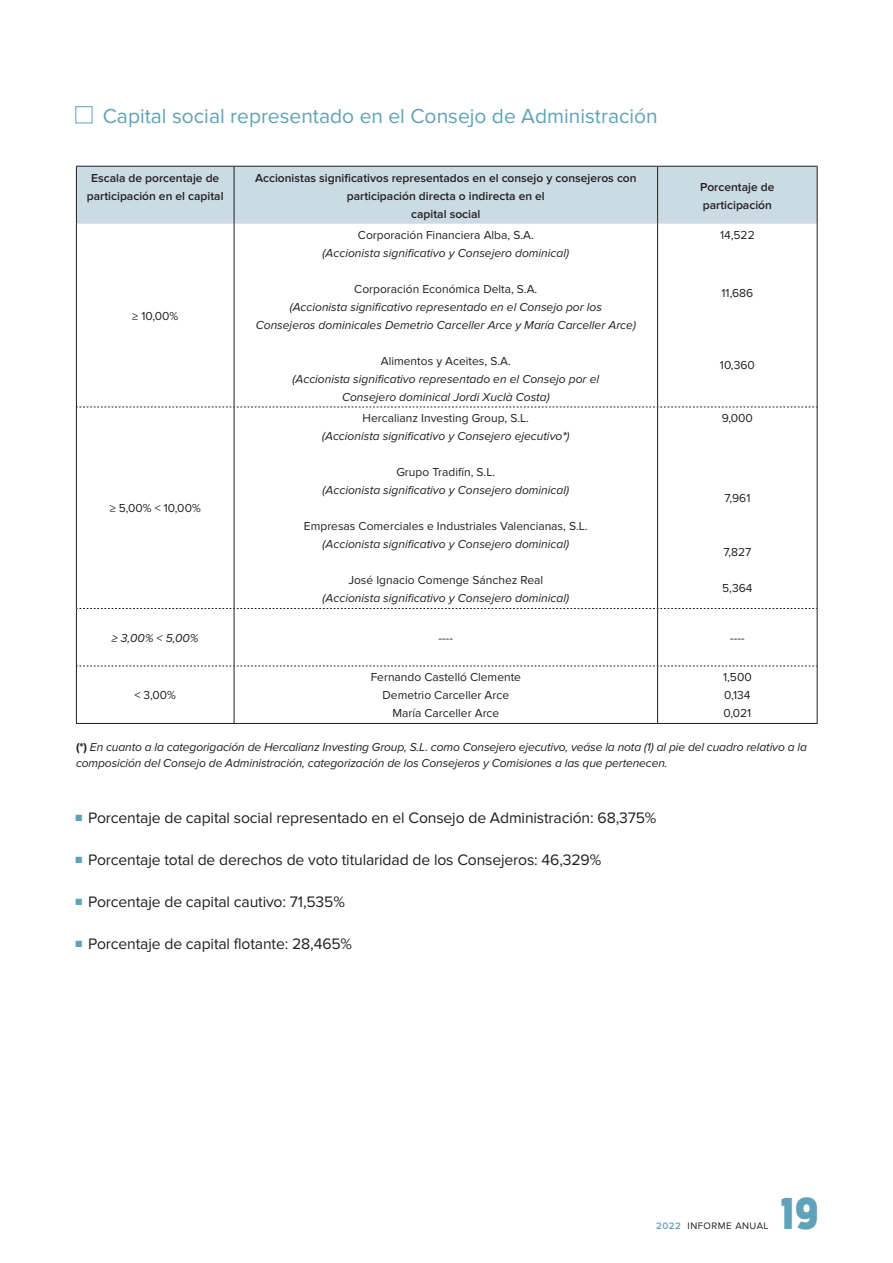
<style>
.page{position:relative;width:893px;height:1263px;background:#fff}
.page>*{position:absolute;margin:0;border:0;box-sizing:border-box;transform-origin:0 0}
.t1{font:700 45px "Platform";color:#60a2b9}
._002_Título_-_esp{font:21px "Proxima Nova";color:#60a2b9}
._001_texto_seguido{font:15.75px "Proxima Nova";letter-spacing:-.01em;color:#231f20}
.Epígrafe_-_esp{font:italic 12px/18px "Proxima Nova";color:#231f20;text-align:center}
.t2{font:12px "Proxima Nova";color:#231f20}
.t3{font:600 12px/18px "Proxima Nova";color:#231f20;text-align:center}
.t4{font:9.75px "Proxima Nova";letter-spacing:.05em;color:#231f20}
.s1{font-style:normal}
.s2{font-weight:600}
.s3{font-weight:700;font-style:normal}
.s4{color:#60a2b9}
.s5{font-weight:600;color:#60a2b9}
</style>
<div class="page">
<div style="left:75px;top:106px;width:17px;height:17px;border:1px solid #60a2b9"></div>
<div style="left:77px;top:167px;width:740px;height:57px;background:#cbdbe3"></div>
<hr style="left:817px;top:608px;width:1px;height:58px;background:#231f20">
<hr style="left:817px;top:666px;width:1px;height:57px;background:#231f20">
<hr style="left:657px;top:407px;width:1px;height:201px;background:#231f20">
<hr style="left:657px;top:609px;width:1px;height:57px;background:#231f20">
<hr style="left:657px;top:666px;width:1px;height:57px;background:#231f20">
<hr style="left:234px;top:407px;width:1px;height:201px;background:#231f20">
<hr style="left:234px;top:609px;width:1px;height:57px;background:#231f20">
<hr style="left:234px;top:666px;width:1px;height:57px;background:#231f20">
<hr style="left:76px;top:407px;width:1px;height:201px;background:#231f20">
<hr style="left:76px;top:608px;width:1px;height:58px;background:#231f20">
<hr style="left:76px;top:666px;width:1px;height:57px;background:#231f20">
<hr style="left:76px;top:723px;width:158px;height:1px;background:#231f20">
<hr style="left:234px;top:723px;width:424px;height:1px;background:#231f20">
<hr style="left:658px;top:723px;width:159px;height:1px;background:#231f20">
<hr style="left:76px;top:224px;width:1px;height:183px;background:#231f20">
<hr style="left:234px;top:224px;width:1px;height:183px;background:#231f20">
<hr style="left:657px;top:224px;width:1px;height:183px;background:#231f20">
<hr style="left:817px;top:224px;width:1px;height:183px;background:#231f20">
<svg style="left:77px;top:407px;width:740px;height:1px"></svg>
<svg style="left:77px;top:608px;width:740px;height:1px"></svg>
<svg style="left:77px;top:666px;width:740px;height:1px"></svg>
<hr style="left:234px;top:167px;width:1px;height:57px;background:#231f20">
<hr style="left:657px;top:167px;width:1px;height:57px;background:#231f20">
<hr style="left:76px;top:167px;width:1px;height:57px;background:#231f20">
<hr style="left:817px;top:167px;width:1px;height:57px;background:#231f20">
<hr style="left:817px;top:407px;width:1px;height:201px;background:#231f20">
<hr style="left:76px;top:166px;width:158px;height:1px;background:#231f20">
<hr style="left:234px;top:166px;width:424px;height:1px;background:#231f20">
<hr style="left:658px;top:166px;width:159px;height:1px;background:#231f20">
<p class="_002_Título_-_esp" style="left:103px;top:104px;width:557px">Capital social representado en el Consejo de Administración</p>
<p class="t3" style="left:87px;top:169px;width:138px">Escala de porcentaje de participación en el capital</p>
<p class="t3" style="left:255px;top:169px;width:383px">Accionistas significativos representados en el consejo y consejeros con participación directa o indirecta en el</p>
<p class="t3" style="left:411px;top:205px;width:71px">capital social</p>
<p class="t2" style="left:132px;top:309px;width:47px">≥ 10,00%</p>
<p class="t2" style="left:110px;top:502px;width:93px">≥ 5,00% &lt; 10,00%</p>
<p class="t2" style="left:358px;top:228px;width:177px">Corporación Financiera Alba, S.A.</p>
<p class="Epígrafe_-_esp" style="left:323px;top:244px;width:248px">(Accionista significativo y Consejero dominical)</p>
<p class="Epígrafe_-_esp" style="left:256px;top:280px;width:382px"><span class="s1">Corporación Económica Delta, S.A.<br></span>(Accionista significativo representado en el Consejo por los<br>Consejeros dominicales Demetrio Carceller Arce y María Carceller Arce)</p>
<p class="Epígrafe_-_esp" style="left:293px;top:352px;width:308px"><span class="s1">Alimentos y Aceites, S.A.<br></span>(Accionista significativo representado en el Consejo por el<br>Consejero dominical Jordi Xuclà Costa)</p>
<p class="t2" style="left:363px;top:412px;width:168px">Hercalianz Investing Group, S.L.</p>
<p class="Epígrafe_-_esp" style="left:322px;top:428px;width:249px">(Accionista significativo y Consejero ejecutivo<span class="s2">*</span>)</p>
<p class="Epígrafe_-_esp" style="left:323px;top:464px;width:248px"><span class="s1">Grupo Tradifín, S.L.<br></span>(Accionista significativo y Consejero dominical)</p>
<p class="t2" style="left:304px;top:520px;width:285px">Empresas Comerciales e Industriales Valencianas, S.L.</p>
<p class="Epígrafe_-_esp" style="left:323px;top:536px;width:248px">(Accionista significativo y Consejero dominical)</p>
<p class="t2" style="left:348px;top:574px;width:196px">José Ignacio Comenge Sánchez Real</p>
<p class="Epígrafe_-_esp" style="left:323px;top:590px;width:248px">(Accionista significativo y Consejero dominical)</p>
<p class="t3" style="left:700px;top:178px;width:76px">Porcentaje de</p>
<p class="t3" style="left:703px;top:196px;width:71px">participación</p>
<p class="t2" style="left:720px;top:228px;width:36px">14,522</p>
<p class="t2" style="left:721px;top:286px;width:33px">11,686</p>
<p class="t2" style="left:720px;top:358px;width:36px">10,360</p>
<p class="t2" style="left:722px;top:412px;width:33px">9,000</p>
<p class="t2" style="left:724px;top:491px;width:28px">7,961</p>
<p class="t2" style="left:723px;top:545px;width:29px">7,827</p>
<p class="t2" style="left:722px;top:581px;width:32px">5,364</p>
<p class="Epígrafe_-_esp" style="left:112px;top:629px;width:88px">≥ 3,00% &lt; 5,00%</p>
<p class="t2" style="left:439px;top:631px;width:16px">----</p>
<p class="t2" style="left:730px;top:631px;width:16px">----</p>
<p class="t2" style="left:134px;top:688px;width:43px">&lt; 3,00%</p>
<p class="t2" style="left:371px;top:670px;width:152px">Fernando Castelló Clemente</p>
<p class="t2" style="left:383px;top:688px;width:128px">Demetrio Carceller Arce</p>
<p class="t2" style="left:392px;top:706px;width:108px">María Carceller Arce</p>
<p class="t2" style="left:723px;top:670px;width:30px">1,500</p>
<p class="t2" style="left:724px;top:688px;width:28px">0,134</p>
<p class="t2" style="left:723px;top:706px;width:29px">0,021</p>
<p class="Epígrafe_-_esp" style="left:76px;top:740px;width:732px;line-height:15px;text-align:left"><span class="s3">(*)</span> En cuanto a la categorigación de Hercalianz Investing Group, S.L. como Consejero ejecutivo, veáse la nota (1) al pie del cuadro relativo a la composición del Consejo de Administración, categorización de los Consejeros y Comisiones a las que pertenecen.</p>
<p class="_001_texto_seguido" style="left:75px;top:808px;width:582px"><span class="s4">■</span> Porcentaje de capital social representado en el Consejo de Administración: 68,375%</p>
<p class="_001_texto_seguido" style="left:75px;top:850px;width:527px"><span class="s4">■</span> Porcentaje total de derechos de voto titularidad de los Consejeros: 46,329%</p>
<p class="_001_texto_seguido" style="left:75px;top:892px;width:271px"><span class="s4">■</span> Porcentaje de capital cautivo: 71,535%</p>
<p class="_001_texto_seguido" style="left:75px;top:934px;width:278px"><span class="s4">■</span> Porcentaje de capital flotante: 28,465%</p>
<p class="t4" style="left:656px;top:1220px;width:114px"><span class="s5">2022</span> INFORME ANUAL</p>
<h1 class="t1" style="left:781px;top:1180px;width:39px">19</h1>
</div>
